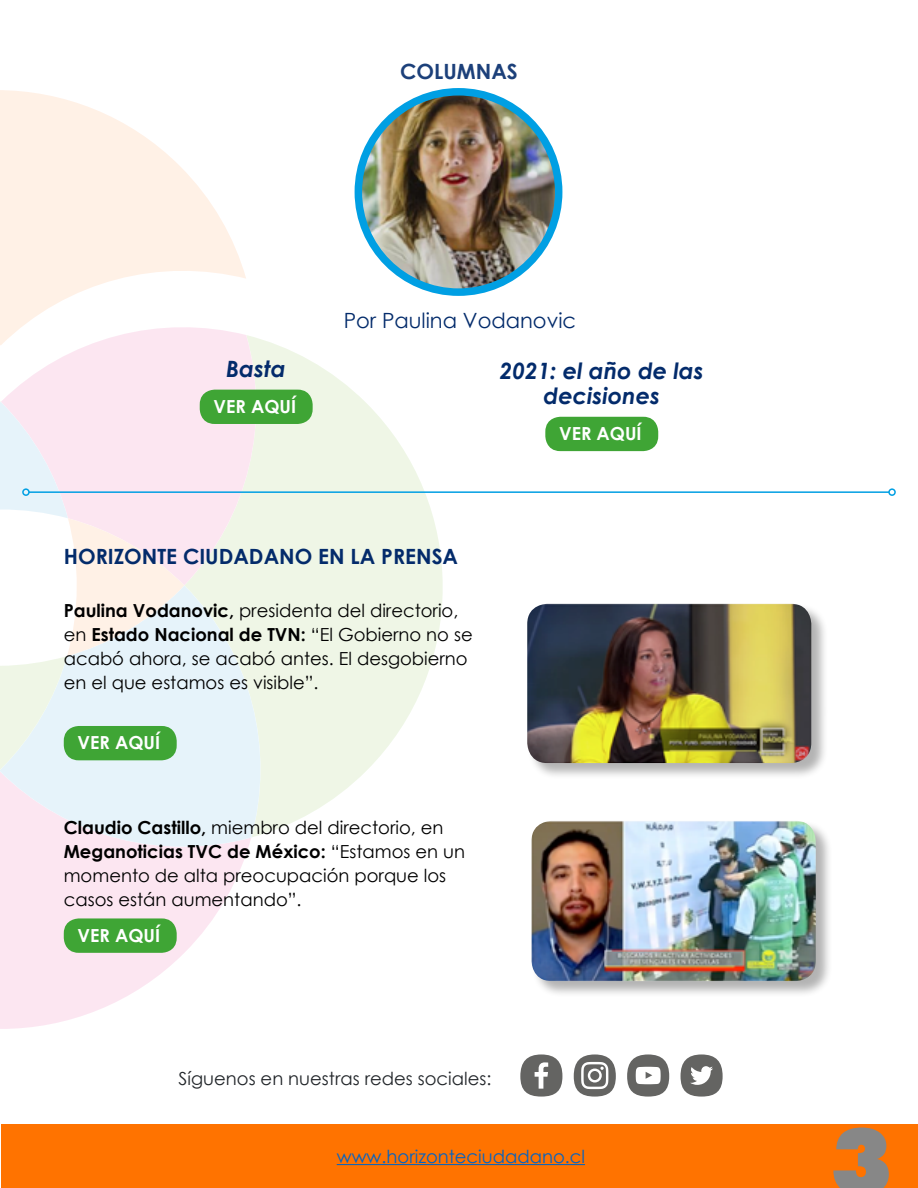
<style>
.page{position:relative;width:918px;height:1188px;background:#fff}
.page>*{position:absolute;margin:0;border:0;box-sizing:border-box;transform-origin:0 0}
.t1{font:900 91.5px "Futura BT";color:#878787}
.t2{font:italic 700 22.5px/24.3px "Century Gothic";color:#032b6b;text-align:center}
.t3{font:700 21px "Century Gothic";color:#032b6b}
.t4{font:21px "Century Gothic";color:#032b6b}
.t5{font:700 21px "Century Gothic";color:#1c407a}
.t6{font:18px/24px "Century Gothic";color:#000}
.t7{font:18px "Century Gothic";color:#212529}
.t8{font:700 18px "Century Gothic";color:#fff}
.t9{font:18px "Century Gothic";color:#0563c1}
.s1{font-weight:700}
</style>
<div class="page">
<svg style="left:0;top:861px;width:244px;height:168px;fill:#fce6f1"></svg>
<svg style="left:271px;top:343px;width:172px;height:487px;fill:#eff6e6"></svg>
<svg style="left:0;top:585px;width:275px;height:276px;background:#ecf1f4"></svg>
<svg style="left:0;top:90px;width:246px;height:221px;fill:#fff1e6"></svg>
<svg style="left:184px;top:327px;width:87px;height:258px;background:#f7eced"></svg>
<svg style="left:0;top:311px;width:184px;height:460px"></svg>
<div style="left:2px;top:1124px;width:916px;height:64px;background:#ff7300"></div>
<hr style="left:337px;top:1164px;width:248px;height:1px;background:#0563c1">
<div style="left:520px;top:1054px;width:42px;height:43px;background:#646462;border-radius:50%"></div>
<svg style="left:535px;top:1062px;width:13px;height:27px"></svg>
<div style="left:627px;top:1054px;width:42px;height:43px;background:#646462;border-radius:50%"></div>
<svg style="left:636px;top:1067px;width:25px;height:17px"></svg>
<div style="left:681px;top:1054px;width:42px;height:43px;background:#646462;border-radius:50%"></div>
<svg style="left:690px;top:1066px;width:23px;height:19px"></svg>
<div style="left:574px;top:1054px;width:42px;height:43px;background:#646462;border-radius:50%"></div>
<svg style="left:581px;top:1062px;width:27px;height:27px"></svg>
<div style="left:532px;top:821px;width:300px;height:177px;background:#000;opacity:.3"></div>
<img style="left:531px;top:821px;width:285px;height:160px">
<div style="left:528px;top:604px;width:300px;height:176px;background:#000;opacity:.3"></div>
<img style="left:527px;top:604px;width:284px;height:159px">
<div style="left:64px;top:726px;width:113px;height:34px;background:#3fa535;border-radius:15px"></div>
<div style="left:64px;top:918px;width:113px;height:35px;background:#3fa535;border-radius:15px"></div>
<div style="left:545px;top:417px;width:113px;height:34px;background:#3fa535;border-radius:15px"></div>
<div style="left:200px;top:390px;width:113px;height:34px;background:#3fa535;border-radius:15px"></div>
<img style="left:358px;top:94px;width:201px;height:198px">
<div style="left:355px;top:88px;width:207px;height:208px;border:8px solid #009fe3;border-radius:50%"></div>
<hr style="left:29px;top:491px;width:860px;height:2px;background:#009fe3">
<div style="left:22px;top:488px;width:8px;height:8px;border:2px solid #009fe3;border-radius:50%"></div>
<div style="left:888px;top:488px;width:8px;height:8px;border:2px solid #009fe3;border-radius:50%"></div>
<p class="t5" style="left:400px;top:56px;width:119px">COLUMNAS</p>
<p class="t2" style="left:226px;top:356px;width:61px">Basta</p>
<p class="t8" style="left:214px;top:393px;width:84px">VER AQUÍ</p>
<p class="t4" style="left:344px;top:305px;width:234px">Por Paulina Vodanovic</p>
<p class="t2" style="left:500px;top:358px;width:205px">2021: el año de las decisiones</p>
<p class="t8" style="left:559px;top:420px;width:84px">VER AQUÍ</p>
<p class="t3" style="left:64px;top:541px;width:396px">HORIZONTE CIUDADANO EN LA PRENSA</p>
<p class="t6" style="left:64px;top:598px;width:410px"><span class="s1">Paulina Vodanovic,</span> presidenta del directorio, en <span class="s1">Estado Nacional de TVN:</span> “El Gobierno no se acabó ahora, se acabó antes. El desgobierno en el que estamos es visible”.</p>
<p class="t8" style="left:78px;top:729px;width:84px">VER AQUÍ</p>
<p class="t6" style="left:64px;top:816px;width:403px"><span class="s1">Claudio Castillo,</span> miembro del directorio, en <span class="s1">Meganoticias TVC de México:</span> “Estamos en un momento de alta preocupación porque los casos están aumentando”.</p>
<p class="t8" style="left:78px;top:922px;width:84px">VER AQUÍ</p>
<p class="t7" style="left:179px;top:1066px;width:314px">Síguenos en nuestras redes sociales:</p>
<p class="t9" style="left:337px;top:1144px;width:250px">www.horizonteciudadano.cl</p>
<h1 class="t1" style="left:830px;top:1105px;width:64px">3</h1>
</div>
